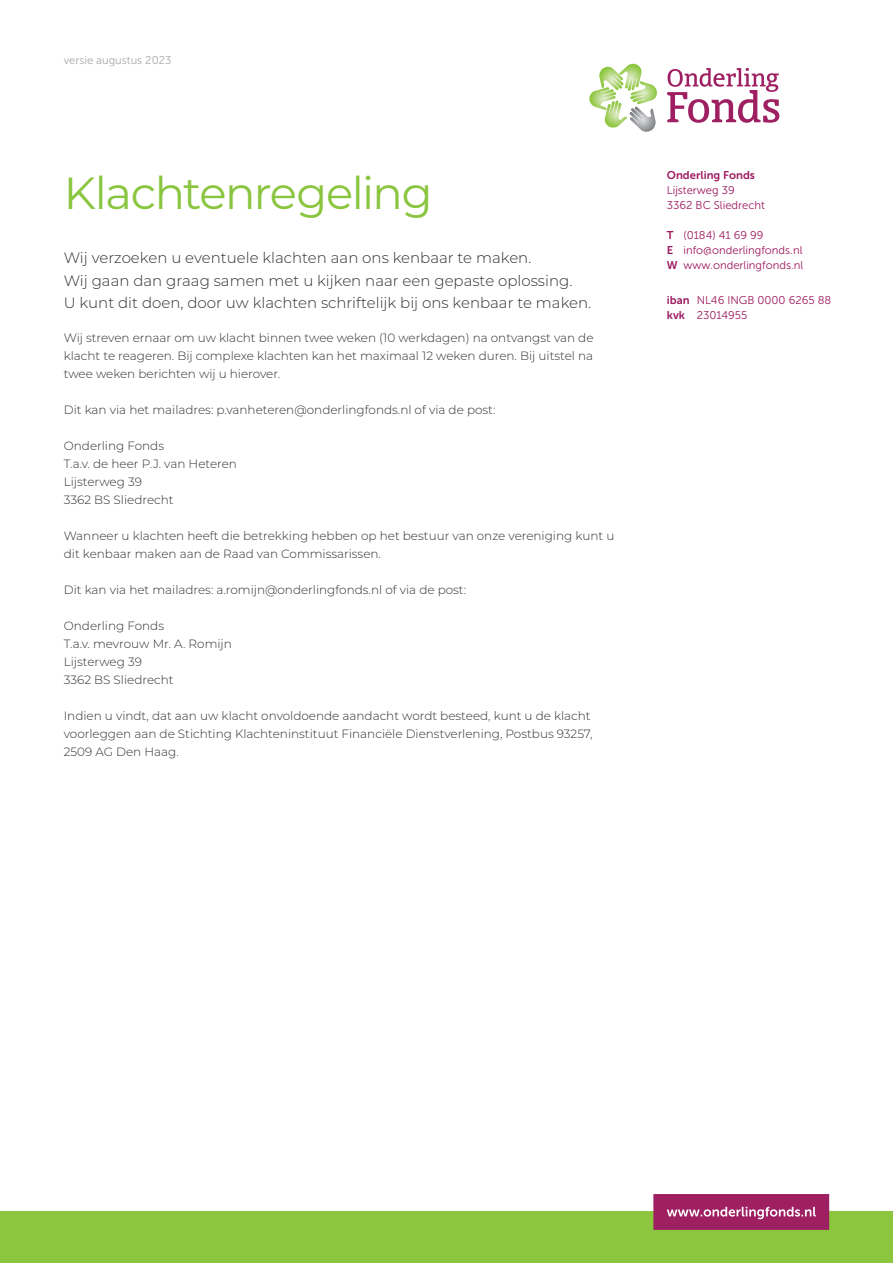
<style>
.page{position:relative;width:893px;height:1263px;background:#fff}
.page>*{position:absolute;margin:0;border:0;box-sizing:border-box;transform-origin:0 0}
.t1{font:45px "Montserrat";letter-spacing:-.03em;color:#8ac53f}
.t2{font:300 15px/22.5px "Montserrat";color:#312f30}
.t3{font:300 12px/18px "Montserrat";color:#312f30}
.t4{font:11.25px "Museo Sans 300";color:#9d1a60}
.t5{font:11.25px "Museo Sans 300";color:#a8a9ad}
.t6{font:11.25px "Museo Sans 700";color:#9d1a60}
.s1{font-family:"Museo Sans 700"}
</style>
<div class="page">
<svg style="left:667px;top:68px;width:112px;height:55px"></svg>
<svg style="left:589px;top:64px;width:68px;height:68px"></svg>
<div style="left:0;top:1212px;width:893px;height:51px;background:#8bc63e"></div>
<svg style="left:653px;top:1194px;width:176px;height:36px;background:#a6336f"></svg>
<p class="t5" style="left:64px;top:54px;width:109px">versie augustus 2023</p>
<p class="t1" style="left:64px;top:162px;width:370px">Klachtenregeling</p>
<p class="t6" style="left:667px;top:169px;width:90px">Onderling Fonds</p>
<p class="t4" style="left:667px;top:184px;width:69px">Lijsterweg 39</p>
<p class="t4" style="left:667px;top:199px;width:100px">3362 BC Sliedrecht</p>
<p class="t4" style="left:667px;top:229px;width:98px"><span class="s1">T</span> (0184) 41 69 99</p>
<p class="t4" style="left:667px;top:244px;width:137px"><span class="s1">E</span> info@onderlingfonds.nl</p>
<p class="t4" style="left:667px;top:259px;width:138px"><span class="s1">W</span> www.onderlingfonds.nl</p>
<p class="t4" style="left:667px;top:294px;width:166px"><span class="s1">iban</span> NL46 INGB 0000 6265 88</p>
<p class="t4" style="left:667px;top:309px;width:82px"><span class="s1">kvk</span> 23014955</p>
<p class="t2" style="left:64px;top:246px;width:529px">Wij verzoeken u eventuele klachten aan ons kenbaar te maken.<br>Wij gaan dan graag samen met u kijken naar een gepaste oplossing.<br>U kunt dit doen, door uw klachten schriftelijk bij ons kenbaar te maken.</p>
<p class="t3" style="left:64px;top:328px;width:531px">Wij streven ernaar om uw klacht binnen twee weken (10 werkdagen) na ontvangst van de klacht te reageren. Bij complexe klachten kan het maximaal 12 weken duren. Bij uitstel na</p>
<p class="t3" style="left:64px;top:364px;width:218px">twee weken berichten wij u hierover.</p>
<p class="t3" style="left:64px;top:400px;width:433px">Dit kan via het mailadres: p.vanheteren@onderlingfonds.nl of via de post:</p>
<p class="t3" style="left:64px;top:436px;width:102px">Onderling Fonds</p>
<p class="t3" style="left:64px;top:454px;width:175px">T.a.v. de heer P.J. van Heteren</p>
<p class="t3" style="left:64px;top:472px;width:80px">Lijsterweg 39</p>
<p class="t3" style="left:64px;top:490px;width:111px">3362 BS Sliedrecht</p>
<p class="t3" style="left:64px;top:526px;width:552px">Wanneer u klachten heeft die betrekking hebben op het bestuur van onze vereniging kunt u dit kenbaar maken aan de Raad van Commissarissen.</p>
<p class="t3" style="left:64px;top:580px;width:404px">Dit kan via het mailadres: a.romijn@onderlingfonds.nl of via de post:</p>
<p class="t3" style="left:64px;top:616px;width:102px">Onderling Fonds</p>
<p class="t3" style="left:64px;top:634px;width:170px">T.a.v. mevrouw Mr. A. Romijn</p>
<p class="t3" style="left:64px;top:652px;width:80px">Lijsterweg 39</p>
<p class="t3" style="left:64px;top:670px;width:111px">3362 BS Sliedrecht</p>
<p class="t3" style="left:64px;top:706px;width:530px">Indien u vindt, dat aan uw klacht onvoldoende aandacht wordt besteed, kunt u de klacht voorleggen aan de Stichting Klachteninstituut Financiële Dienstverlening, Postbus 93257,</p>
<p class="t3" style="left:64px;top:742px;width:116px">2509 AG Den Haag.</p>
</div>
